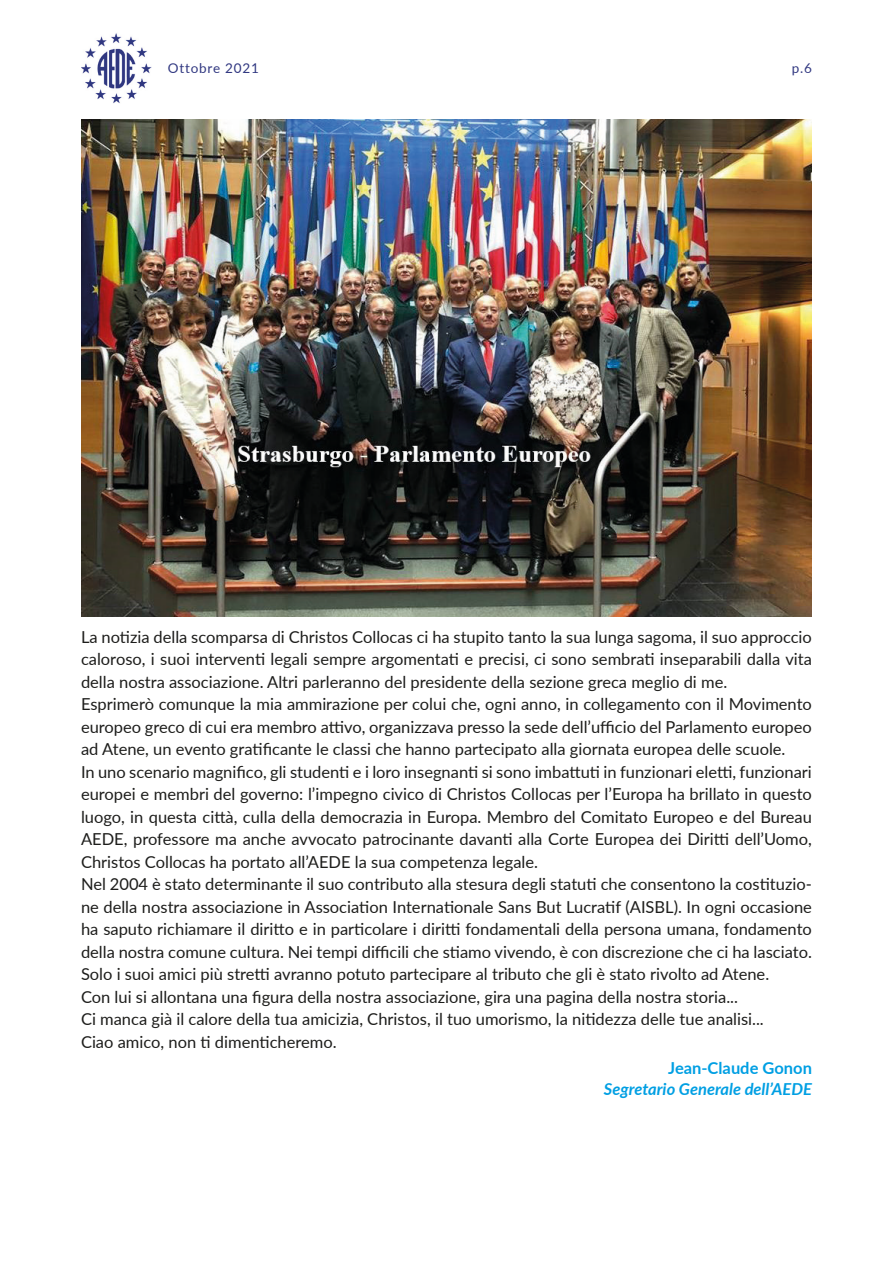
<style>
.page{position:relative;width:893px;height:1263px;background:#fff}
.page>*{position:absolute;margin:0;border:0;box-sizing:border-box;transform-origin:0 0}
.t1{font:16.5px/22.5px "Lato";color:#1d1d1b;text-align:justify}
.t2{font:italic 700 16.5px "Lato";color:#009fe3}
.t3{font:700 16.5px "Lato";color:#009fe3}
.t4{font:13.5px "Lato";letter-spacing:.06em;color:#313881}
</style>
<div class="page">
<img style="left:81px;top:33px;width:70px;height:70px">
<img style="left:81px;top:120px;width:731px;height:497px">
<p class="t4" style="left:168px;top:59px;width:93px">Ottobre 2021</p>
<p class="t4" style="left:792px;top:59px;width:22px">p.6</p>
<p class="t1" style="left:81px;top:625px;width:732px">La notizia della scomparsa di Christos Collocas ci ha stupito tanto la sua lunga sagoma, il suo approccio caloroso, i suoi interventi legali sempre argomentati e precisi, ci sono sembrati inseparabili dalla vita della nostra associazione. Altri parleranno del presidente della sezione greca meglio di me.</p>
<p class="t1" style="left:81px;top:692px;width:732px">Esprimerò comunque la mia ammirazione per colui che, ogni anno, in collegamento con il Movimento europeo greco di cui era membro attivo, organizzava presso la sede dell’ufficio del Parlamento europeo ad Atene, un evento gratificante le classi che hanno partecipato alla giornata europea delle scuole.</p>
<p class="t1" style="left:81px;top:760px;width:732px">In uno scenario magnifico, gli studenti e i loro insegnanti si sono imbattuti in funzionari eletti, funzionari europei e membri del governo: l’impegno civico di Christos Collocas per l’Europa ha brillato in questo luogo, in questa città, culla della democrazia in Europa. Membro del Comitato Europeo e del Bureau AEDE, professore ma anche avvocato patrocinante davanti alla Corte Europea dei Diritti dell’Uomo, Christos Collocas ha portato all’AEDE la sua competenza legale.</p>
<p class="t1" style="left:81px;top:872px;width:732px">Nel 2004 è stato determinante il suo contributo alla stesura degli statuti che consentono la costituzio&shy;ne della nostra associazione in Association Internationale Sans But Lucratif (AISBL). In ogni occasione ha saputo richiamare il diritto e in particolare i diritti fondamentali della persona umana, fondamento della nostra comune cultura. Nei tempi difficili che stiamo vivendo, è con discrezione che ci ha lasciato.<br>Solo i suoi amici più stretti avranno potuto partecipare al tributo che gli è stato rivolto ad Atene.</p>
<p class="t1" style="left:81px;top:985px;width:658px">Con lui si allontana una figura della nostra associazione, gira una pagina della nostra storia...</p>
<p class="t1" style="left:81px;top:1007px;width:684px">Ci manca già il calore della tua amicizia, Christos, il tuo umorismo, la nitidezza delle tue analisi...</p>
<p class="t1" style="left:81px;top:1030px;width:257px">Ciao amico, non ti dimenticheremo.</p>
<p class="t3" style="left:668px;top:1055px;width:145px">Jean-Claude Gonon</p>
<p class="t2" style="left:604px;top:1076px;width:209px">Segretario Generale dell’AEDE</p>
</div>
